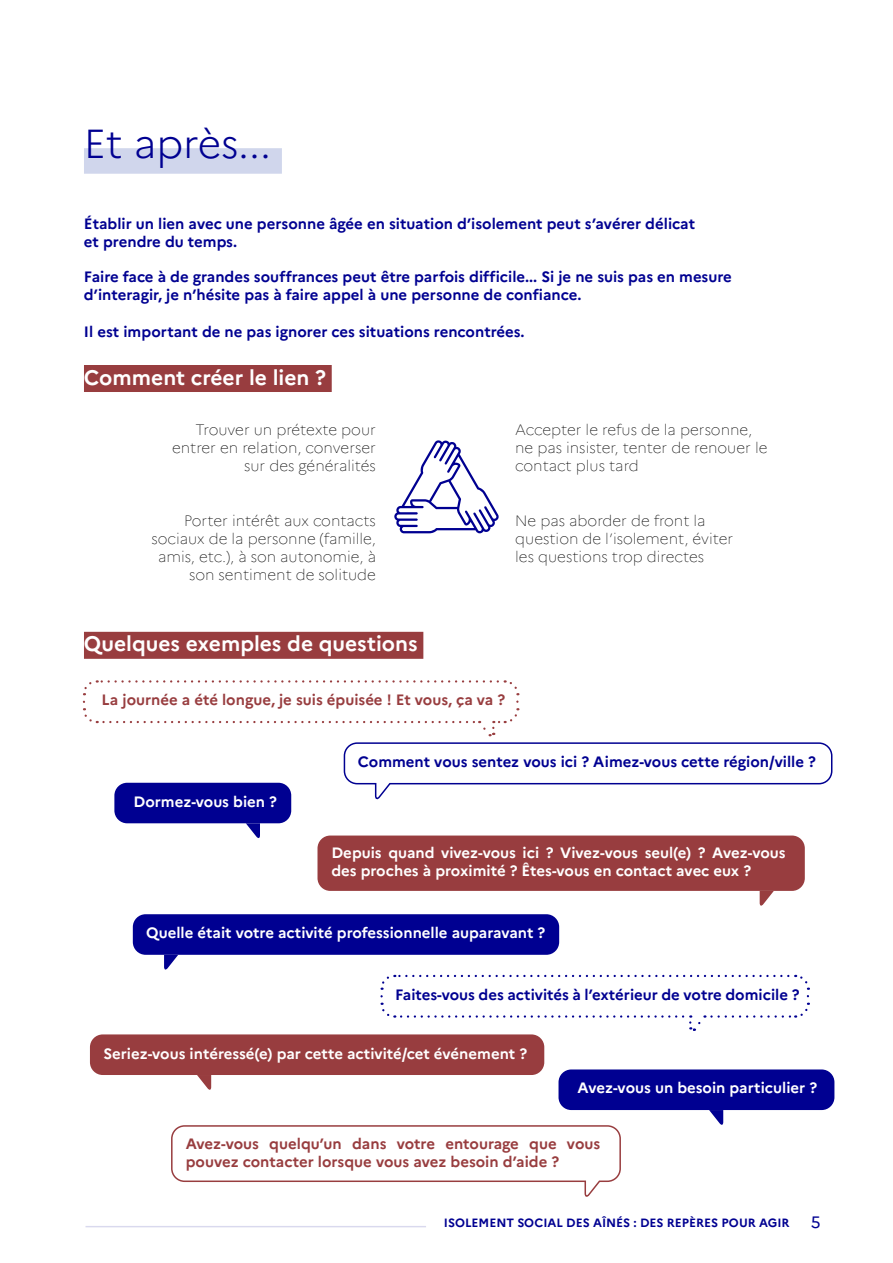
<style>
.page{position:relative;width:893px;height:1263px;background:#fff}
.page>*{position:absolute;margin:0;border:0;box-sizing:border-box;transform-origin:0 0}
.t1{font:300 40.5px "Marianne";color:#000091}
.t2{font:700 21px "Marianne";color:#fff}
.t3{font:16.5px "Marianne";color:#000091}
.t4{font:700 15px/18px "Marianne";color:#000091}
.t5{font:100 15px/18px "Marianne";color:#000;text-align:right}
.t6{font:700 15px/18px "Marianne";color:#fff}
.t7{font:700 15px/18px "Marianne";color:#983d3f}
.t8{font:700 12px "Marianne";color:#000091}
</style>
<div class="page">
<hr style="left:86px;top:1226px;width:339px;height:1px;background:#000091">
<div style="left:84px;top:148px;width:198px;height:26px;background:#d0d6ec"></div>
<div style="left:84px;top:365px;width:248px;height:27px;background:#983d3f"></div>
<svg style="left:82px;top:680px;width:751px;height:119px"></svg>
<div style="left:317px;top:835px;width:488px;height:56px;background:#983d3f;border-radius:13px"></div>
<svg style="left:760px;top:891px;width:14px;height:15px"></svg>
<div style="left:114px;top:783px;width:177px;height:40px;background:#000091;border-radius:13px"></div>
<svg style="left:246px;top:823px;width:14px;height:15px"></svg>
<div style="left:133px;top:914px;width:426px;height:41px;background:#000091;border-radius:13px"></div>
<svg style="left:164px;top:955px;width:14px;height:15px"></svg>
<svg style="left:795px;top:974px;width:14px;height:22px"></svg>
<svg style="left:380px;top:974px;width:408px;height:16px"></svg>
<svg style="left:380px;top:996px;width:15px;height:22px"></svg>
<svg style="left:401px;top:1015px;width:304px;height:16px"></svg>
<svg style="left:711px;top:1003px;width:99px;height:15px"></svg>
<div style="left:90px;top:1034px;width:454px;height:41px;background:#983d3f;border-radius:13px"></div>
<svg style="left:197px;top:1075px;width:14px;height:15px"></svg>
<div style="left:558px;top:1069px;width:276px;height:41px;background:#000091;border-radius:13px"></div>
<svg style="left:709px;top:1110px;width:14px;height:15px"></svg>
<svg style="left:171px;top:1125px;width:450px;height:72px"></svg>
<div style="left:84px;top:632px;width:339px;height:27px;background:#983d3f"></div>
<svg style="left:394px;top:440px;width:105px;height:93px"></svg>
<h1 class="t1" style="left:84px;top:119px;width:188px">Et après...</h1>
<p class="t4" style="left:84px;top:215px;width:613px">Établir un lien avec une personne âgée en situation d’isolement peut s’avérer délicat et prendre du temps.</p>
<p class="t4" style="left:84px;top:268px;width:649px">Faire face à de grandes souffrances peut être parfois difficile... Si je ne suis pas en mesure d’interagir, je n’hésite pas à faire appel à une personne de confiance.</p>
<p class="t4" style="left:84px;top:323px;width:442px">Il est important de ne pas ignorer ces situations rencontrées.</p>
<h2 class="t2" style="left:84px;top:364px;width:244px">Comment créer le lien ?</h2>
<p class="t5" style="left:172px;top:420px;width:205px">Trouver un prétexte pour entrer en relation, converser sur des généralités</p>
<p class="t5" style="left:151px;top:511px;width:226px">Porter intérêt aux contacts sociaux de la personne (famille, amis, etc.), à son autonomie, à son sentiment de solitude</p>
<p class="t5" style="left:515px;top:420px;width:254px;text-align:left">Accepter le refus de la personne, ne pas insister, tenter de renouer le contact plus tard</p>
<p class="t5" style="left:515px;top:511px;width:220px;text-align:left">Ne pas aborder de front la question de l’isolement, éviter les questions trop directes</p>
<h2 class="t2" style="left:84px;top:631px;width:335px">Quelques exemples de questions</h2>
<p class="t7" style="left:101px;top:691px;width:405px">La journée a été longue, je suis épuisée ! Et vous, ça va ?</p>
<p class="t6" style="left:133px;top:792px;width:145px">Dormez-vous bien ?</p>
<p class="t4" style="left:358px;top:752px;width:460px">Comment vous sentez vous ici ? Aimez-vous cette région/ville ?</p>
<p class="t6" style="left:331px;top:844px;width:456px">Depuis quand vivez-vous ici ? Vivez-vous seul(e) ? Avez-vous des proches à proximité ? Êtes-vous en contact avec eux ?</p>
<p class="t6" style="left:146px;top:923px;width:401px">Quelle était votre activité professionnelle auparavant ?</p>
<p class="t4" style="left:395px;top:985px;width:406px">Faites-vous des activités à l’extérieur de votre domicile ?</p>
<p class="t6" style="left:103px;top:1045px;width:425px">Seriez-vous intéressé(e) par cette activité/cet événement ?</p>
<p class="t6" style="left:578px;top:1079px;width:241px">Avez-vous un besoin particulier ?</p>
<p class="t7" style="left:186px;top:1134px;width:416px">Avez-vous quelqu’un dans votre entourage que vous pouvez contacter lorsque vous avez besoin d’aide ?</p>
<p class="t8" style="left:444px;top:1216px;width:347px">ISOLEMENT SOCIAL DES AÎNÉS : DES REPÈRES POUR AGIR</p>
<p class="t3" style="left:811px;top:1212px;width:11px">5</p>
</div>
